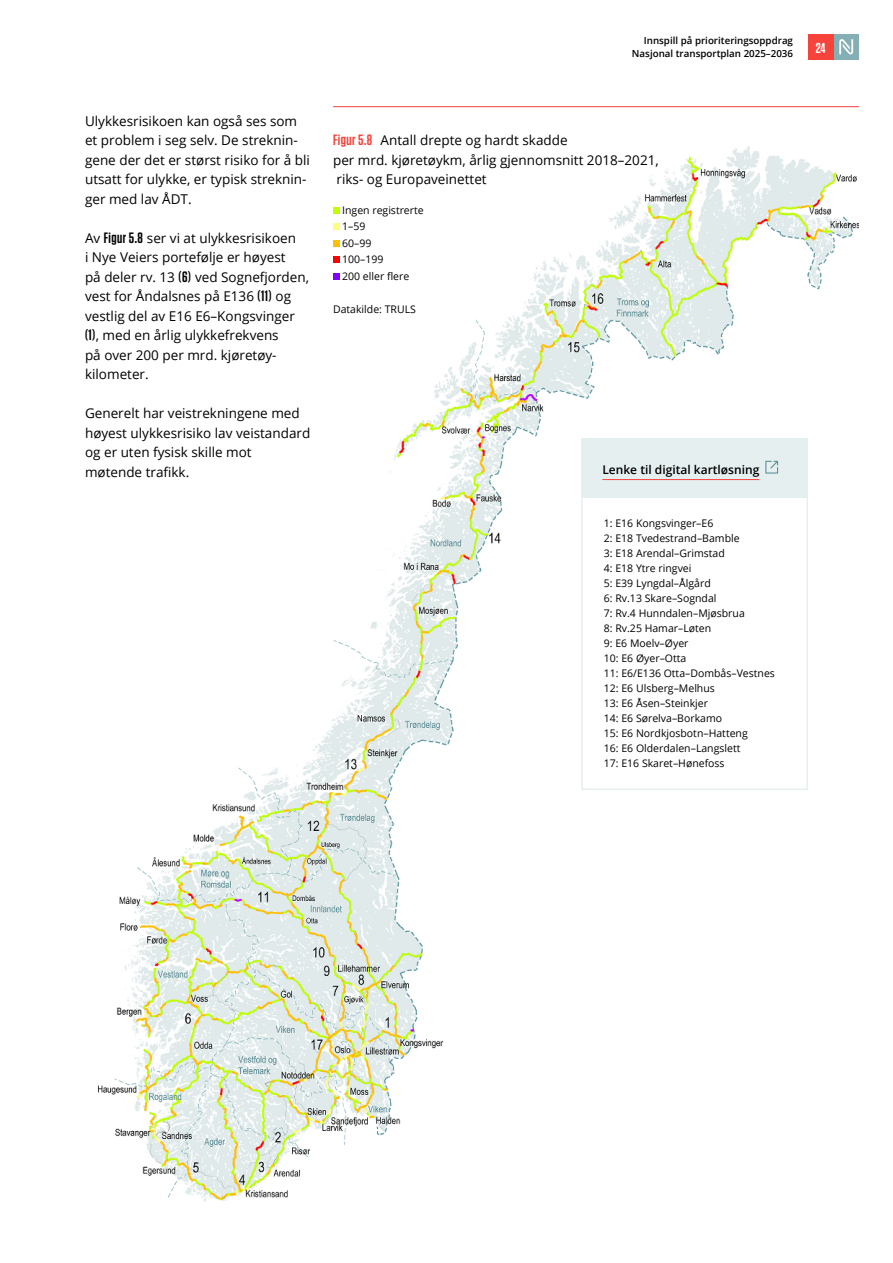
<style>
.page{position:relative;width:893px;height:1263px;background:#fff}
.page>*{position:absolute;margin:0;border:0;box-sizing:border-box;transform-origin:0 0}
.t1{font:600 14.4px "Tungsten";color:#fff}
.Brødtekst{font:13.5px/19.5px "Open Sans";color:#000}
.Figurtittel_kart_str{font:13.5px/19.5px "Open Sans";color:#000}
.kartlenke{font:600 12px "Open Sans";color:#000}
.Kartforklaring{font:10.5px "Open Sans";color:#000}
.Kart_7_11{font:10.5px "Open Sans";color:#000}
.t2{font:600 9.75px/13.5px "Open Sans";color:#000;text-align:right}
.s1{font-family:"Tungsten";font-weight:600;font-size:15px}
.s2{font-family:"Tungsten";font-weight:600;font-size:15px;color:#f6433b}
</style>
<div class="page">
<img style="left:97px;top:146px;width:762px;height:1057px">
<hr style="left:333px;top:106px;width:526px;height:1px;background:#f6433b">
<div style="left:333px;top:207px;width:6px;height:7px;background:#bfff00"></div>
<svg style="left:333px;top:224px;width:6px;height:6px"></svg>
<div style="left:333px;top:240px;width:6px;height:7px;background:#ffbf00"></div>
<svg style="left:333px;top:257px;width:6px;height:6px"></svg>
<div style="left:333px;top:273px;width:6px;height:7px;background:#7f00ff"></div>
<div style="left:581px;top:438px;width:227px;height:58px;background:#e6eff0"></div>
<hr style="left:602px;top:479px;width:157px;height:1px;background:#f6433b">
<svg style="left:765px;top:461px;width:13px;height:13px"></svg>
<div style="left:581px;top:496px;width:227px;height:294px;border:2px solid #e6eff0"></div>
<div style="left:833px;top:34px;width:26px;height:26px;background:#83afb5"></div>
<svg style="left:839px;top:39px;width:14px;height:15px"></svg>
<div style="left:808px;top:34px;width:25px;height:26px;background:#f6433b"></div>
<p class="Brødtekst" style="left:85px;top:111px;width:226px">Ulykkesrisikoen kan også ses som et problem i seg selv. De streknin&shy;gene der det er størst risiko for å bli utsatt for ulykke, er typisk streknin&shy;ger med lav ÅDT.</p>
<p class="Brødtekst" style="left:85px;top:228px;width:226px">Av <span class="s1">Figur 5.8</span> ser vi at ulykkesrisikoen<br>i Nye Veiers portefølje er høyest<br>på deler rv. 13 <span class="s1">(6)</span> ved Sognefjorden, vest for Åndalsnes på E136 <span class="s1">(11)</span> og vestlig del av E16 E6–Kongsvinger <span class="s1">(1)</span>, med en årlig ulykkefrekvens<br>på over 200 per mrd. kjøretøy&shy;kilometer.</p>
<p class="Brødtekst" style="left:85px;top:403px;width:227px">Generelt har veistrekningene med høyest ulykkesrisiko lav veistandard og er uten fysisk skille mot møtende trafikk.</p>
<p class="t2" style="left:632px;top:33px;width:163px">Innspill på prioriteringsoppdrag<br>Nasjonal transportplan 2025–2036</p>
<p class="t1" style="left:816px;top:40px;width:11px">24</p>
<p class="Figurtittel_kart_str" style="left:333px;top:130px;width:327px"><span class="s2">Figur 5.8</span> Antall drepte og hardt skadde<br>per mrd. kjøretøykm, årlig gjennomsnitt 2018–2021, riks- og Europaveinettet</p>
<p class="Kart_7_11" style="left:342px;top:203px;width:83px">Ingen registrerte</p>
<p class="Kart_7_11" style="left:342px;top:219px;width:25px">1–59</p>
<p class="Kart_7_11" style="left:342px;top:236px;width:31px">60–99</p>
<p class="Kart_7_11" style="left:342px;top:252px;width:43px">100–199</p>
<p class="Kart_7_11" style="left:342px;top:269px;width:69px">200 eller flere</p>
<p class="Kart_7_11" style="left:333px;top:302px;width:84px">Datakilde: TRULS</p>
<p class="kartlenke" style="left:602px;top:461px;width:158px">Lenke til digital kartløsning</p>
<p class="Kartforklaring" style="left:604px;top:516px;width:111px">1: E16 Kongsvinger–E6</p>
<p class="Kartforklaring" style="left:604px;top:531px;width:137px">2: E18 Tvedestrand–Bamble</p>
<p class="Kartforklaring" style="left:604px;top:546px;width:122px">3: E18 Arendal–Grimstad</p>
<p class="Kartforklaring" style="left:604px;top:561px;width:89px">4: E18 Ytre ringvei</p>
<p class="Kartforklaring" style="left:604px;top:576px;width:108px">5: E39 Lyngdal–Ålgård</p>
<p class="Kartforklaring" style="left:604px;top:591px;width:114px">6: Rv.13 Skare–Sogndal</p>
<p class="Kartforklaring" style="left:604px;top:606px;width:142px">7: Rv.4 Hunndalen–Mjøsbrua</p>
<p class="Kartforklaring" style="left:604px;top:621px;width:109px">8: Rv.25 Hamar–Løten</p>
<p class="Kartforklaring" style="left:604px;top:636px;width:86px">9: E6 Moelv–Øyer</p>
<p class="Kartforklaring" style="left:604px;top:651px;width:84px">10: E6 Øyer–Otta</p>
<p class="Kartforklaring" style="left:604px;top:666px;width:172px">11: E6/E136 Otta–Dombås–Vestnes</p>
<p class="Kartforklaring" style="left:604px;top:681px;width:112px">12: E6 Ulsberg–Melhus</p>
<p class="Kartforklaring" style="left:604px;top:696px;width:106px">13: E6 Åsen–Steinkjer</p>
<p class="Kartforklaring" style="left:604px;top:711px;width:120px">14: E6 Sørelva–Borkamo</p>
<p class="Kartforklaring" style="left:604px;top:726px;width:145px">15: E6 Nordkjosbotn–Hatteng</p>
<p class="Kartforklaring" style="left:604px;top:741px;width:138px">16: E6 Olderdalen–Langslett</p>
<p class="Kartforklaring" style="left:604px;top:756px;width:122px">17: E16 Skaret–Hønefoss</p>
</div>
